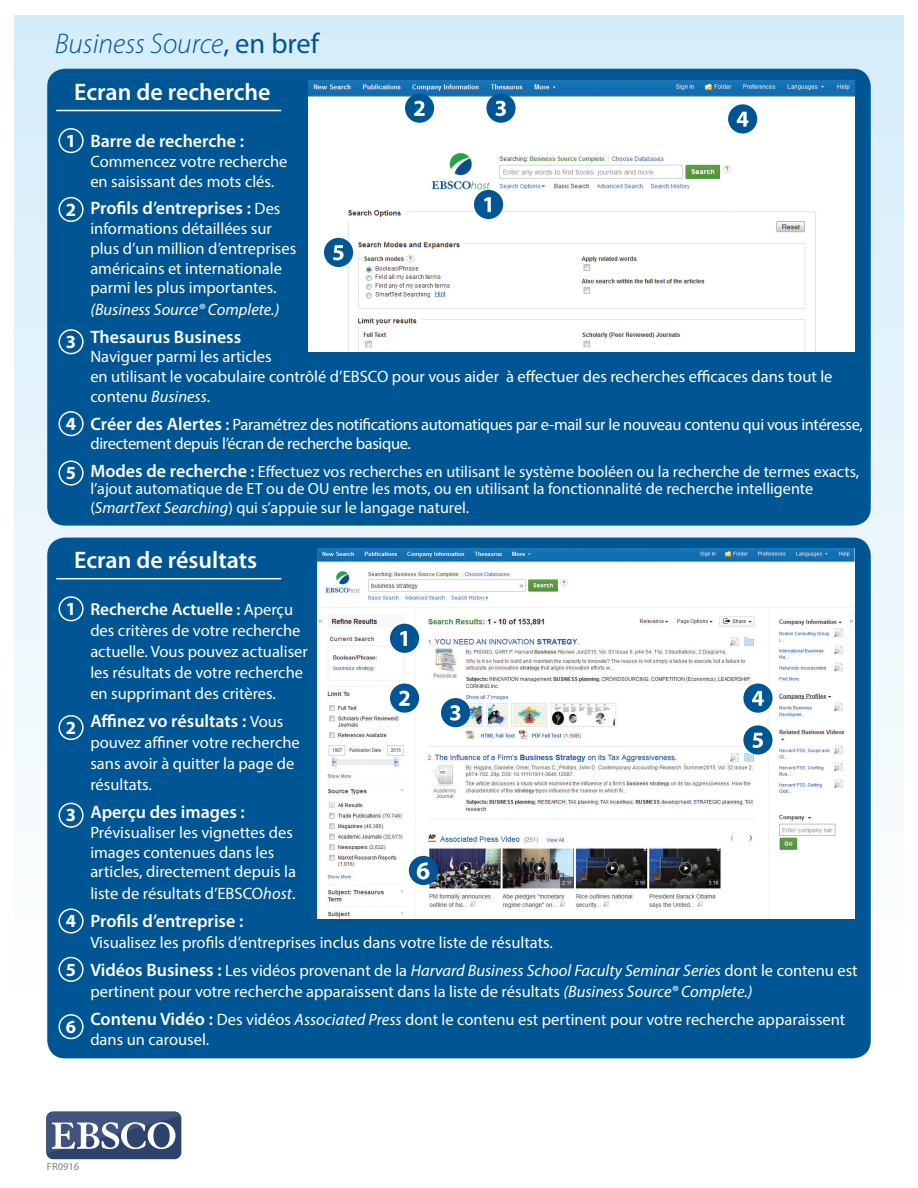
<style>
.page{position:relative;width:918px;height:1188px;background:#fff}
.page>*{position:absolute;margin:0;border:0;box-sizing:border-box;transform-origin:0 0}
.t1{font:italic 300 28.5px "Myriad Pro";color:#005595}
.t2{font:600 24px "Myriad Pro";color:#fff}
.t3{font:700 18.6px "Myriad Pro";color:#fff}
.Call_out_explanation{font:600 18px "Myriad Pro";color:#fff}
.Call_out_explanation-2{font:600 17.25px "Myriad Pro";color:#fff}
.Call_out_explanation-3{font:16.5px/19.8px "Myriad Pro";color:#fff}
.Call_out_explanation-4{font:16.5px/19.8px "Myriad Pro";letter-spacing:-.02em;color:#fff}
.Call_out_explanation-5{font:italic 16.5px "Myriad Pro";color:#fff}
.Call_out_explanation-6{font:16.2px/19.8px "Myriad Pro";color:#fff}
.t4{font:10.5px "Myriad Pro";color:#808285}
.s1{font-weight:400;font-style:normal}
.s2{font-weight:400;font-size:16.5px}
.s3{font-style:italic}
.s4{font-weight:600;font-size:18px}
.s5{font-weight:600}
.s6{font-weight:600;font-size:16.5px}
.s7{font-size:16.5px}
</style>
<div class="page">
<div style="left:14px;top:15px;width:890px;height:1017px;background:linear-gradient(to bottom,#d4ecf9,#fffffe)"></div>
<div style="left:47px;top:69px;width:824px;height:457px;background:#005595;border-radius:18px"></div>
<div style="left:47px;top:538px;width:824px;height:520px;background:#005595;border-radius:18px"></div>
<img style="left:317px;top:548px;width:537px;height:371px">
<img style="left:308px;top:80px;width:546px;height:271px">
<div style="left:58px;top:128px;width:26px;height:25px;border:2px solid #fff;border-radius:50%"></div>
<div style="left:58px;top:596px;width:26px;height:25px;border:2px solid #fff;border-radius:50%"></div>
<div style="left:58px;top:197px;width:26px;height:25px;border:2px solid #fff;border-radius:50%"></div>
<div style="left:58px;top:715px;width:26px;height:25px;border:2px solid #fff;border-radius:50%"></div>
<div style="left:58px;top:329px;width:26px;height:25px;border:2px solid #fff;border-radius:50%"></div>
<div style="left:58px;top:803px;width:26px;height:25px;border:2px solid #fff;border-radius:50%"></div>
<div style="left:58px;top:411px;width:26px;height:25px;border:2px solid #fff;border-radius:50%"></div>
<div style="left:58px;top:908px;width:26px;height:26px;border:2px solid #fff;border-radius:50%"></div>
<div style="left:58px;top:461px;width:26px;height:25px;border:2px solid #fff;border-radius:50%"></div>
<div style="left:58px;top:957px;width:26px;height:25px;border:2px solid #fff;border-radius:50%"></div>
<div style="left:58px;top:1014px;width:26px;height:25px;border:2px solid #fff;border-radius:50%"></div>
<hr style="left:56px;top:110px;width:225px;height:1px;background:#fff">
<hr style="left:56px;top:578px;width:225px;height:1px;background:#fff">
<div style="left:390px;top:624px;width:29px;height:29px;background:#005595;border-radius:50%"></div>
<svg style="left:400px;top:631px;width:7px;height:15px"></svg>
<div style="left:474px;top:190px;width:29px;height:29px;background:#005595;border-radius:50%"></div>
<svg style="left:484px;top:197px;width:7px;height:15px"></svg>
<div style="left:390px;top:684px;width:29px;height:29px;background:#005595;border-radius:50%"></div>
<svg style="left:399px;top:691px;width:11px;height:15px"></svg>
<div style="left:405px;top:94px;width:29px;height:29px;background:#005595;border-radius:50%"></div>
<svg style="left:414px;top:101px;width:11px;height:15px"></svg>
<div style="left:441px;top:698px;width:29px;height:29px;background:#005595;border-radius:50%"></div>
<svg style="left:450px;top:705px;width:10px;height:16px"></svg>
<div style="left:486px;top:94px;width:30px;height:29px;background:#005595;border-radius:50%"></div>
<svg style="left:495px;top:101px;width:11px;height:15px"></svg>
<div style="left:743px;top:684px;width:30px;height:29px;background:#005595;border-radius:50%"></div>
<svg style="left:752px;top:691px;width:12px;height:15px"></svg>
<div style="left:728px;top:104px;width:29px;height:29px;background:#005595;border-radius:50%"></div>
<svg style="left:737px;top:112px;width:11px;height:15px"></svg>
<div style="left:743px;top:725px;width:30px;height:30px;background:#005595;border-radius:50%"></div>
<svg style="left:752px;top:733px;width:11px;height:15px"></svg>
<div style="left:324px;top:238px;width:29px;height:29px;background:#005595;border-radius:50%"></div>
<svg style="left:333px;top:245px;width:11px;height:15px"></svg>
<div style="left:46px;top:1112px;width:135px;height:47px;background:#2e426e;border-radius:7px"></div>
<svg style="left:46px;top:1112px;width:135px;height:41px"></svg>
<div style="left:409px;top:856px;width:29px;height:29px;background:#005595;border-radius:50%"></div>
<svg style="left:417px;top:862px;width:12px;height:17px"></svg>
<p class="t1" style="left:55px;top:28px;width:266px">Business Source<span class="s1">, en bref</span></p>
<p class="t2" style="left:74px;top:76px;width:198px">Ecran de recherche</p>
<p class="t3" style="left:66px;top:128px;width:12px">1</p>
<p class="t3" style="left:66px;top:197px;width:12px">2</p>
<p class="t3" style="left:66px;top:330px;width:12px">3</p>
<p class="t3" style="left:66px;top:412px;width:12px">4</p>
<p class="t3" style="left:66px;top:461px;width:12px">5</p>
<p class="Call_out_explanation" style="left:90px;top:130px;width:155px">Barre de recherche :</p>
<p class="Call_out_explanation-3" style="left:90px;top:151px;width:199px">Commencez votre recherche en saisissant des mots clés.</p>
<p class="Call_out_explanation" style="left:90px;top:197px;width:192px">Profils d’entreprises : <span class="s2">Des</span></p>
<p class="Call_out_explanation-3" style="left:90px;top:218px;width:207px">informations détaillées sur plus d’un million d’entreprises américains et internationale parmi les plus importantes.</p>
<p class="Call_out_explanation-5" style="left:90px;top:299px;width:191px">(Business Source® Complete.)</p>
<p class="Call_out_explanation" style="left:90px;top:325px;width:152px">Thesaurus Business</p>
<p class="Call_out_explanation-3" style="left:90px;top:347px;width:744px">Naviguer parmi les articles<br>en utilisant le vocabulaire contrôlé d’EBSCO pour vous aider à effectuer des recherches efficaces dans tout le contenu <span class="s3">Business</span>.</p>
<p class="Call_out_explanation-4" style="left:90px;top:414px;width:774px"><span class="s4">Créer des Alertes</span> <span class="s5">:</span> Paramétrez des notifications automatiques par e-mail sur le nouveau contenu qui vous intéresse, directement depuis l’écran de recherche basique.</p>
<p class="Call_out_explanation-6" style="left:90px;top:461px;width:770px"><span class="s4">Modes de recherche</span> <span class="s6">:</span> Effectuez vos recherches en utilisant le système booléen ou la recherche de termes exacts,</p>
<p class="Call_out_explanation-6" style="left:90px;top:478px;width:724px">l’ajout automatique de ET ou de OU entre les mots, ou en utilisant la fonctionnalité de recherche intelligente (<span class="s3">SmartText Searching</span>) qui s’appuie sur le langage naturel.</p>
<p class="t2" style="left:74px;top:544px;width:184px">Ecran de résultats</p>
<p class="t3" style="left:66px;top:597px;width:12px">1</p>
<p class="t3" style="left:66px;top:715px;width:12px">2</p>
<p class="t3" style="left:66px;top:803px;width:12px">3</p>
<p class="t3" style="left:66px;top:909px;width:12px">4</p>
<p class="t3" style="left:66px;top:957px;width:12px">5</p>
<p class="t3" style="left:66px;top:1015px;width:12px">6</p>
<p class="Call_out_explanation-2" style="left:90px;top:598px;width:204px">Recherche Actuelle <span class="s7">:</span> <span class="s2">Aperçu</span></p>
<p class="Call_out_explanation-3" style="left:90px;top:620px;width:212px">des critères de votre recherche</p>
<p class="Call_out_explanation-3" style="left:90px;top:641px;width:219px">actuelle. Vous pouvez actualiser</p>
<p class="Call_out_explanation-3" style="left:90px;top:661px;width:214px;line-height:21.6px">les résultats de votre recherche en supprimant des critères.</p>
<p class="Call_out_explanation" style="left:90px;top:709px;width:195px">Affinez vo résultats : <span class="s2">Vous</span></p>
<p class="Call_out_explanation-3" style="left:90px;top:732px;width:211px">pouvez affiner votre recherche</p>
<p class="Call_out_explanation-3" style="left:90px;top:752px;width:206px;line-height:21.6px">sans avoir à quitter la page de résultats.</p>
<p class="Call_out_explanation" style="left:90px;top:801px;width:156px">Aperçu des images :</p>
<p class="Call_out_explanation-3" style="left:90px;top:822px;width:207px">Prévisualiser les vignettes des images contenues dans les articles, directement depuis la</p>
<p class="Call_out_explanation-3" style="left:90px;top:883px;width:207px">liste de résultats d’EBSCO<span class="s3">host</span>.</p>
<p class="Call_out_explanation" style="left:90px;top:909px;width:155px">Profils d’entreprise :</p>
<p class="Call_out_explanation-3" style="left:90px;top:933px;width:464px">Visualisez les profils d’entreprises inclus dans votre liste de résultats.</p>
<p class="Call_out_explanation-3" style="left:90px;top:959px;width:769px;line-height:21.6px"><span class="s4">Vidéos Business :</span> Les vidéos provenant de la <span class="s3">Harvard Business School Faculty Seminar Series</span> dont le contenu est pertinent pour votre recherche apparaissent dans la liste de résultats <span class="s3">(Business Source® Complete.)</span></p>
<p class="Call_out_explanation-3" style="left:90px;top:1009px;width:757px"><span class="s4">Contenu Vidéo :</span> Des vidéos <span class="s3">Associated Press</span> dont le contenu est pertinent pour votre recherche apparaissent dans un carousel.</p>
<p class="t4" style="left:47px;top:1160px;width:34px">FR0916</p>
</div>
